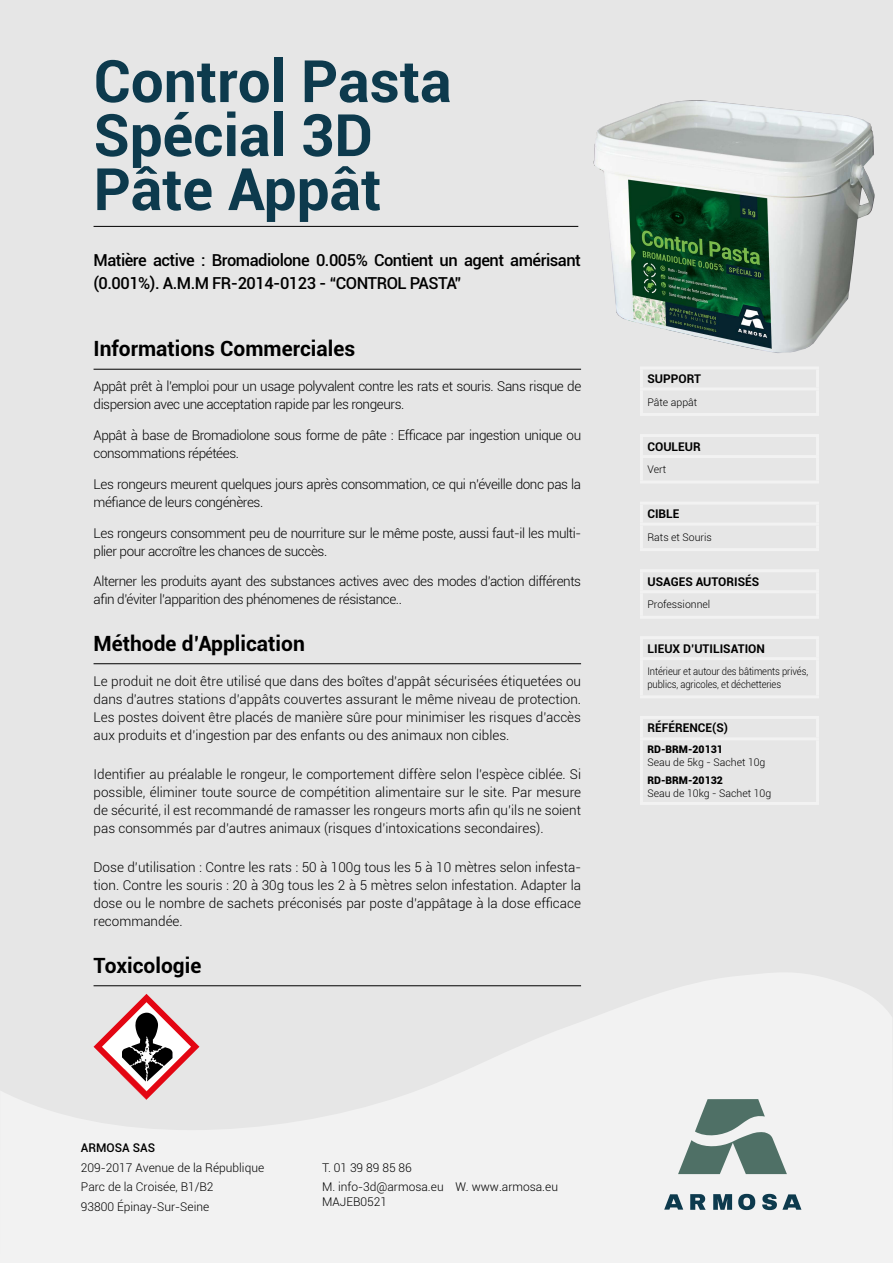
<style>
.page{position:relative;width:893px;height:1263px;background:#e6e6e6}
.page>*{position:absolute;margin:0;border:0;box-sizing:border-box;transform-origin:0 0}
.t1{font:700 58.5px/54px "Roboto";color:#0d3a4d}
.t2{font:700 21px "Roboto";color:#000}
.t3{font:500 16.5px/22.5px "Roboto";letter-spacing:-.03em;color:#000}
.t4{font:300 13.5px/18px "Roboto";letter-spacing:-.03em;color:#000}
.t5{font:300 12px/19.5px "Roboto";color:#000}
.t6{font:700 12px "Roboto";color:#000}
.t7{font:500 12px "Roboto";color:#000}
.t8{font:300 10.5px "Roboto";letter-spacing:-.01em;color:#000}
.t9{font:300 10.5px/13.5px "Roboto";letter-spacing:-.01em;color:#000;scale:.9 1}
.t10{font:900 10.5px "Roboto";color:#000}
</style>
<div class="page">
<hr style="left:94px;top:369px;width:487px;height:1px;background:#000">
<hr style="left:94px;top:663px;width:487px;height:1px;background:#000">
<hr style="left:94px;top:226px;width:484px;height:1px;background:#000">
<hr style="left:640px;top:636px;width:179px;height:3px;background:#f2f2f2">
<hr style="left:640px;top:639px;width:3px;height:18px;background:#f2f2f2">
<hr style="left:816px;top:639px;width:3px;height:18px;background:#f2f2f2">
<hr style="left:640px;top:657px;width:179px;height:3px;background:#f2f2f2">
<hr style="left:640px;top:660px;width:3px;height:35px;background:#f2f2f2">
<hr style="left:816px;top:660px;width:3px;height:35px;background:#f2f2f2">
<hr style="left:640px;top:695px;width:179px;height:3px;background:#f2f2f2">
<hr style="left:640px;top:569px;width:179px;height:3px;background:#f2f2f2">
<hr style="left:640px;top:572px;width:3px;height:18px;background:#f2f2f2">
<hr style="left:816px;top:572px;width:3px;height:18px;background:#f2f2f2">
<hr style="left:640px;top:590px;width:179px;height:3px;background:#f2f2f2">
<hr style="left:640px;top:593px;width:3px;height:23px;background:#f2f2f2">
<hr style="left:816px;top:593px;width:3px;height:23px;background:#f2f2f2">
<hr style="left:640px;top:616px;width:179px;height:3px;background:#f2f2f2">
<hr style="left:640px;top:502px;width:179px;height:3px;background:#f2f2f2">
<hr style="left:640px;top:505px;width:3px;height:18px;background:#f2f2f2">
<hr style="left:816px;top:505px;width:3px;height:18px;background:#f2f2f2">
<hr style="left:640px;top:523px;width:179px;height:3px;background:#f2f2f2">
<hr style="left:640px;top:526px;width:3px;height:22px;background:#f2f2f2">
<hr style="left:816px;top:526px;width:3px;height:22px;background:#f2f2f2">
<hr style="left:640px;top:548px;width:179px;height:3px;background:#f2f2f2">
<hr style="left:640px;top:434px;width:179px;height:3px;background:#f2f2f2">
<hr style="left:640px;top:437px;width:3px;height:18px;background:#f2f2f2">
<hr style="left:816px;top:437px;width:3px;height:18px;background:#f2f2f2">
<hr style="left:640px;top:455px;width:179px;height:3px;background:#f2f2f2">
<hr style="left:640px;top:458px;width:3px;height:22px;background:#f2f2f2">
<hr style="left:816px;top:458px;width:3px;height:22px;background:#f2f2f2">
<hr style="left:640px;top:480px;width:179px;height:3px;background:#f2f2f2">
<hr style="left:640px;top:366px;width:179px;height:3px;background:#f2f2f2">
<hr style="left:640px;top:369px;width:3px;height:18px;background:#f2f2f2">
<hr style="left:816px;top:369px;width:3px;height:18px;background:#f2f2f2">
<hr style="left:640px;top:387px;width:179px;height:3px;background:#f2f2f2">
<hr style="left:640px;top:390px;width:3px;height:23px;background:#f2f2f2">
<hr style="left:816px;top:390px;width:3px;height:23px;background:#f2f2f2">
<hr style="left:640px;top:413px;width:179px;height:3px;background:#f2f2f2">
<hr style="left:640px;top:716px;width:179px;height:3px;background:#f2f2f2">
<hr style="left:640px;top:719px;width:3px;height:18px;background:#f2f2f2">
<hr style="left:816px;top:719px;width:3px;height:18px;background:#f2f2f2">
<hr style="left:640px;top:737px;width:179px;height:3px;background:#f2f2f2">
<hr style="left:640px;top:740px;width:3px;height:62px;background:#f2f2f2">
<hr style="left:816px;top:740px;width:3px;height:62px;background:#f2f2f2">
<hr style="left:640px;top:802px;width:179px;height:3px;background:#f2f2f2">
<svg style="left:0;top:973px;width:893px;height:290px;fill:#f2f2f2"></svg>
<svg style="left:678px;top:1099px;width:109px;height:75px"></svg>
<svg style="left:664px;top:1194px;width:19px;height:15px"></svg>
<svg style="left:690px;top:1194px;width:16px;height:16px"></svg>
<svg style="left:713px;top:1194px;width:19px;height:16px"></svg>
<svg style="left:738px;top:1194px;width:17px;height:16px"></svg>
<svg style="left:762px;top:1194px;width:39px;height:16px"></svg>
<svg style="left:94px;top:994px;width:105px;height:106px"></svg>
<img style="left:577px;top:100px;width:298px;height:253px">
<h1 class="t1" style="left:94px;top:52px;width:359px">Control Pasta<br>Spécial 3D<br>Pâte Appât</h1>
<p class="t3" style="left:94px;top:248px;width:489px">Matière active : Bromadiolone 0.005% Contient un agent amérisant (0.001%). A.M.M FR-2014-0123 - “CONTROL PASTA”</p>
<h2 class="t2" style="left:94px;top:334px;width:263px">Informations Commerciales</h2>
<p class="t4" style="left:94px;top:377px;width:489px">Appât prêt à l’emploi pour un usage polyvalent contre les rats et souris. Sans risque de dispersion avec une acceptation rapide par les rongeurs.</p>
<p class="t4" style="left:94px;top:426px;width:489px">Appât à base de Bromadiolone sous forme de pâte : Efficace par ingestion unique ou consommations répétées.</p>
<p class="t4" style="left:94px;top:474px;width:489px">Les rongeurs meurent quelques jours après consommation, ce qui n’éveille donc pas la méfiance de leurs congénères.</p>
<p class="t4" style="left:94px;top:523px;width:489px">Les rongeurs consomment peu de nourriture sur le même poste, aussi faut-il les multi&shy;plier pour accroître les chances de succès.</p>
<p class="t4" style="left:94px;top:572px;width:489px">Alterner les produits ayant des substances actives avec des modes d’action différents afin d’éviter l’apparition des phénomenes de résistance..</p>
<h2 class="t2" style="left:94px;top:628px;width:213px">Méthode d’Application</h2>
<p class="t4" style="left:94px;top:671px;width:489px;text-align:justify">Le produit ne doit être utilisé que dans des boîtes d’appât sécurisées étiquetées ou dans d’autres stations d’appâts couvertes assurant le même niveau de protection.<br>Les postes doivent être placés de manière sûre pour minimiser les risques d’accès aux produits et d’ingestion par des enfants ou des animaux non cibles.</p>
<p class="t4" style="left:94px;top:765px;width:489px;text-align:justify">Identifier au préalable le rongeur, le comportement diffère selon l’espèce ciblée. Si possible, éliminer toute source de compétition alimentaire sur le site. Par mesure de sécurité, il est recommandé de ramasser les rongeurs morts afin qu’ils ne soient pas consommés par d’autres animaux (risques d’intoxications secondaires).</p>
<p class="t4" style="left:94px;top:858px;width:489px;text-align:justify">Dose d’utilisation : Contre les rats : 50 à 100g tous les 5 à 10 mètres selon infesta&shy;tion. Contre les souris : 20 à 30g tous les 2 à 5 mètres selon infestation. Adapter la dose ou le nombre de sachets préconisés par poste d’appâtage à la dose efficace recommandée.</p>
<h2 class="t2" style="left:94px;top:950px;width:109px">Toxicologie</h2>
<p class="t7" style="left:81px;top:1140px;width:76px">ARMOSA SAS</p>
<p class="t5" style="left:81px;top:1157px;width:185px">209-2017 Avenue de la République<br>Parc de la Croisée, B1/B2<br>93800 Épinay-Sur-Seine</p>
<p class="t5" style="left:322px;top:1157px;width:237px">T. 01 39 89 85 86<br>M. info-3d@armosa.eu W. www.armosa.eu</p>
<p class="t5" style="left:322px;top:1191px;width:66px">MAJEB0521</p>
<p class="t6" style="left:647px;top:370px;width:55px">SUPPORT</p>
<p class="t8" style="left:647px;top:395px;width:51px">Pâte appât</p>
<p class="t6" style="left:647px;top:438px;width:55px">COULEUR</p>
<p class="t8" style="left:647px;top:462px;width:20px">Vert</p>
<p class="t6" style="left:647px;top:505px;width:34px">CIBLE</p>
<p class="t8" style="left:647px;top:530px;width:66px">Rats et Souris</p>
<p class="t6" style="left:647px;top:573px;width:113px">USAGES AUTORISÉS</p>
<p class="t8" style="left:647px;top:597px;width:64px">Professionnel</p>
<p class="t6" style="left:647px;top:640px;width:119px">LIEUX D’UTILISATION</p>
<p class="t9" style="left:647px;top:664px;width:180px">Intérieur et autour des bâtiments privés, publics, agricoles, et déchetteries</p>
<p class="t6" style="left:647px;top:720px;width:82px">RÉFÉRENCE(S)</p>
<p class="t10" style="left:647px;top:741px;width:77px">RD-BRM-20131</p>
<p class="t8" style="left:647px;top:755px;width:120px">Seau de 5kg - Sachet 10g</p>
<p class="t10" style="left:647px;top:773px;width:77px">RD-BRM-20132</p>
<p class="t8" style="left:647px;top:786px;width:125px">Seau de 10kg - Sachet 10g</p>
</div>
